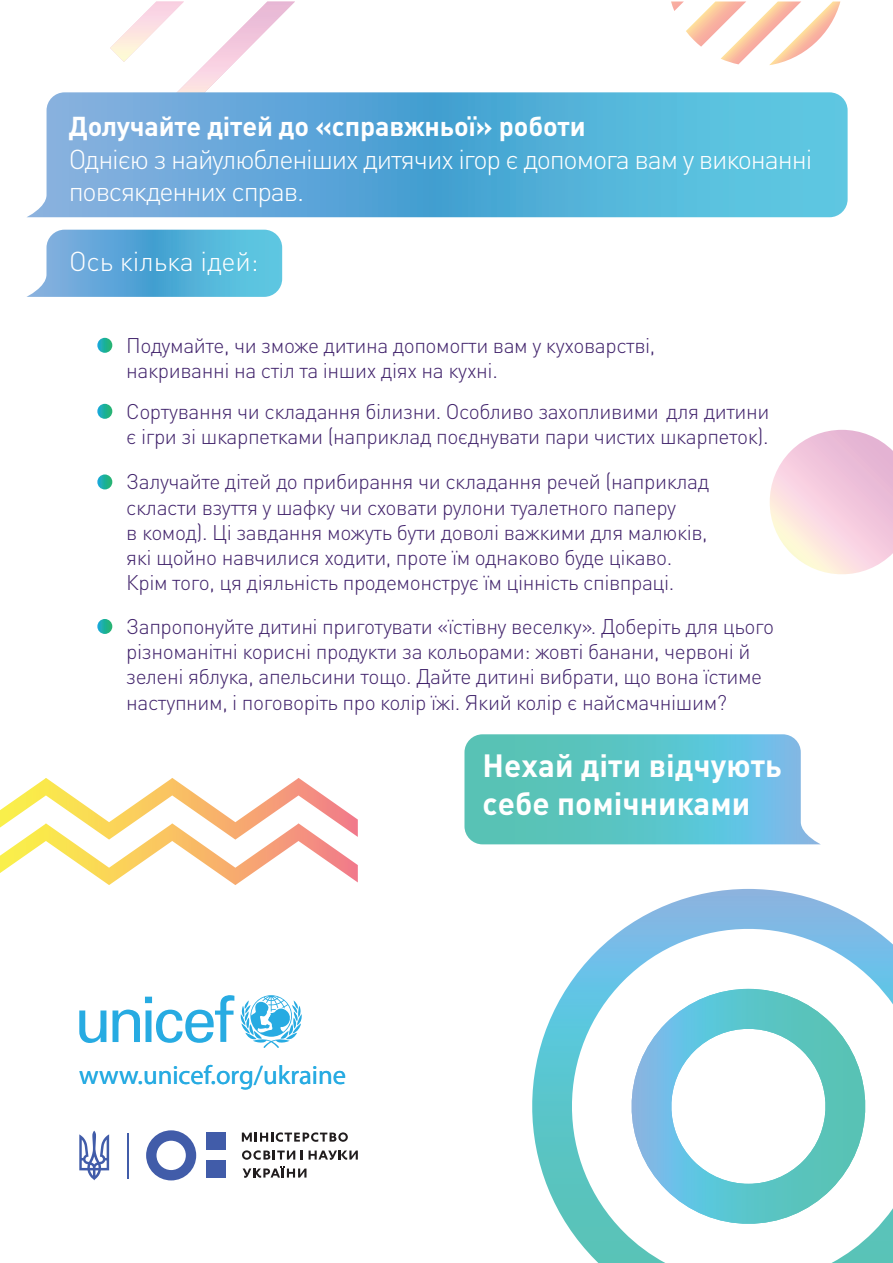
<style>
.page{position:relative;width:893px;height:1263px;background:#fff}
.page>*{position:absolute;margin:0;border:0;box-sizing:border-box;transform-origin:0 0}
.t1{font:700 31.8px/37.8px "DIN Pro";letter-spacing:.005em;color:#fff}
.t2{font:300 27px/32.4px "DIN Pro";letter-spacing:-.045em;color:#fff}
.t3{font:700 27px "DIN Pro";letter-spacing:-.005em;color:#fff}
.t4{font:300 27px "DIN Pro";letter-spacing:-.005em;color:#fff}
.t5{font:26.55px "Myriad Pro";color:#27abe2}
.t6{font:300 21px/25.2px "DIN Pro";letter-spacing:-.02em;color:#42246c}
</style>
<div class="page">
<svg style="left:532px;top:889px;width:361px;height:374px"></svg>
<svg style="left:770px;top:430px;width:123px;height:144px"></svg>
<svg style="left:671px;top:2px;width:169px;height:63px"></svg>
<svg style="left:0;top:778px;width:358px;height:107px"></svg>
<svg style="left:110px;top:2px;width:185px;height:90px"></svg>
<svg style="left:27px;top:92px;width:821px;height:125px;background:#61b2db"></svg>
<svg style="left:97px;top:338px;width:15px;height:15px"></svg>
<svg style="left:97px;top:404px;width:15px;height:15px"></svg>
<svg style="left:97px;top:474px;width:15px;height:15px"></svg>
<svg style="left:97px;top:619px;width:15px;height:15px"></svg>
<svg style="left:27px;top:230px;width:255px;height:67px;background:#68b6dc"></svg>
<svg style="left:464px;top:734px;width:356px;height:110px;background:#67c6ce"></svg>
<svg style="left:241px;top:995px;width:61px;height:53px"></svg>
<svg style="left:79px;top:1010px;width:27px;height:33px"></svg>
<svg style="left:113px;top:995px;width:121px;height:48px"></svg>
<svg style="left:146px;top:1130px;width:50px;height:50px"></svg>
<div style="left:206px;top:1161px;width:20px;height:17px;background:#415ca9"></div>
<div style="left:206px;top:1133px;width:20px;height:17px;background:#415ca9"></div>
<svg style="left:242px;top:1150px;width:53px;height:10px"></svg>
<svg style="left:301px;top:1150px;width:2px;height:9px"></svg>
<svg style="left:309px;top:1150px;width:49px;height:10px"></svg>
<svg style="left:242px;top:1132px;width:106px;height:10px"></svg>
<svg style="left:243px;top:1166px;width:63px;height:12px"></svg>
<svg style="left:79px;top:1130px;width:30px;height:50px"></svg>
<hr style="left:128px;top:1133px;width:1px;height:45px;background:#415ca9">
<p class="t3" style="left:69px;top:104px;width:518px">Долучайте дітей до «справжньої» роботи</p>
<p class="t2" style="left:69px;top:141px;width:745px">Однією з найулюбленіших дитячих ігор є допомога вам у виконанні повсякденних справ.</p>
<p class="t4" style="left:69px;top:241px;width:191px">Ось кілька ідей:</p>
<p class="t6" style="left:126px;top:331px;width:531px">Подумайте, чи зможе дитина допомогти вам у куховарстві, накриванні на стіл та інших діях на кухні.</p>
<p class="t6" style="left:126px;top:397px;width:645px">Сортування чи складання білизни. Особливо захопливими для дитини є ігри зі шкарпетками (наприклад поєднувати пари чистих шкарпеток).</p>
<p class="t6" style="left:126px;top:467px;width:585px">Залучайте дітей до прибирання чи складання речей (наприклад скласти взуття у шафку чи сховати рулони туалетного паперу<br>в комод). Ці завдання можуть бути доволі важкими для малюків, які щойно навчилися ходити, проте їм однаково буде цікаво.<br>Крім того, ця діяльність продемонструє їм цінність співпраці.</p>
<p class="t6" style="left:126px;top:612px;width:649px">Запропонуйте дитині приготувати «їстівну веселку». Доберіть для цього різноманітні корисні продукти за кольорами: жовті банани, червоні й зелені яблука, апельсини тощо. Дайте дитині вибрати, що вона їстиме наступним, і поговоріть про колір їжі. Який колір є найсмачнішим?</p>
<p class="t5" style="left:79px;top:1059px;width:268px">www.unicef.org/ukraine</p>
<h1 class="t1" style="left:482px;top:743px;width:301px">Нехай діти відчують себе помічниками</h1>
</div>
